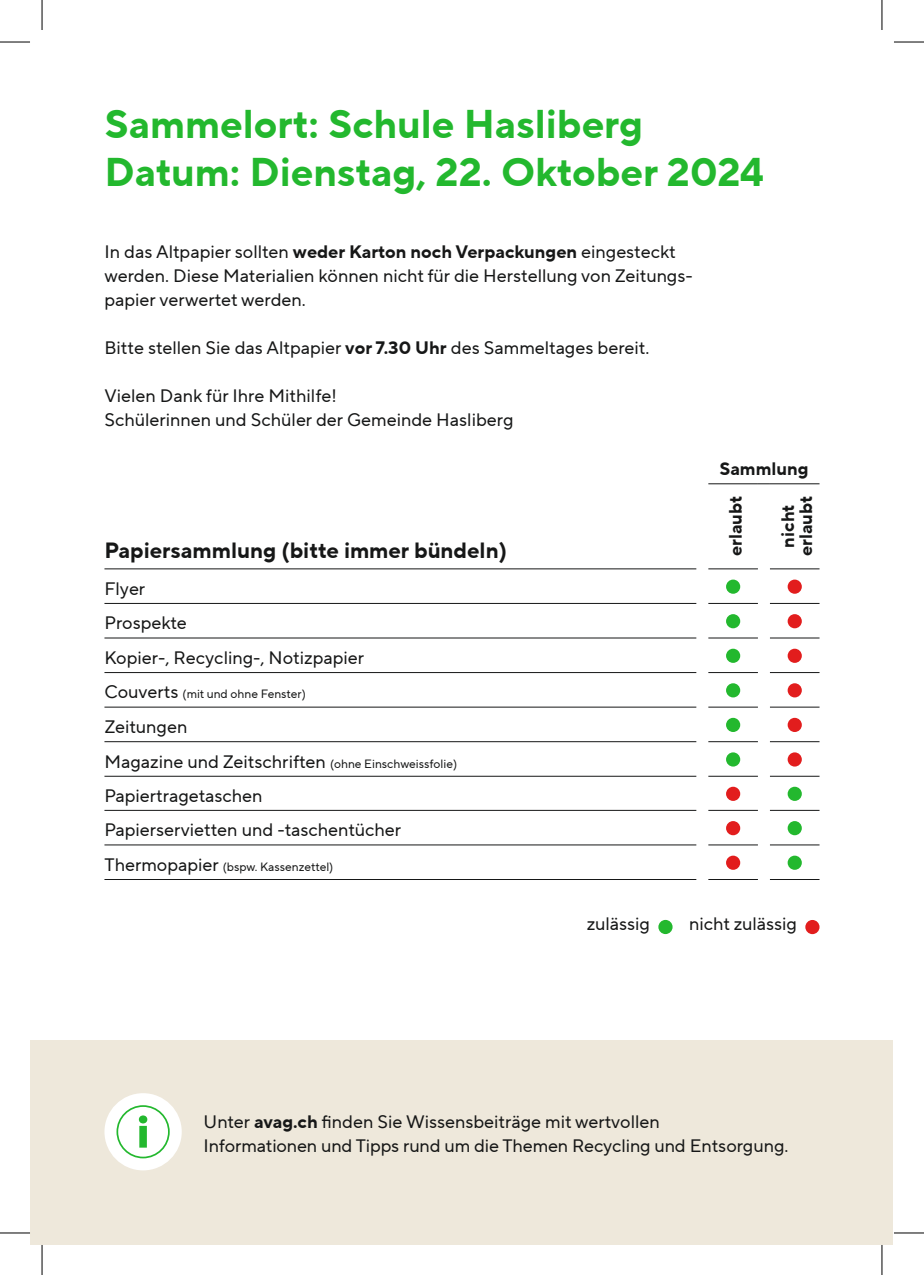
<style>
.page{position:relative;width:924px;height:1275px;background:#fff}
.page>*{position:absolute;margin:0;border:0;box-sizing:border-box;transform-origin:0 0}
.Haupttitel{font:700 40px "TT Norms Pro";color:#23b82e}
.Tabelle_GT{font:700 22px "TT Norms Pro";color:#161717}
.GT{font:18px/24px "TT Norms Pro";color:#161717}
.Lead_Weiss{font:18px "TT Norms Pro";letter-spacing:-.005em;color:#161717}
.Tabelle_GT-2{font:700 18px "TT Norms Pro";color:#161717}
.GT-2{font:12px "TT Norms Pro";color:#161717}
.s1{font-weight:700}
.s2{font-size:18px}
.s3{font-size:12px}
</style>
<div class="page">
<div style="left:31px;top:1039px;width:861px;height:205px;background:#eee8db"></div>
<div style="left:104px;top:1093px;width:78px;height:77px;background:#fff;border-radius:50%"></div>
<div style="left:116px;top:1105px;width:54px;height:53px;border:2px solid #23b82e;border-radius:50%"></div>
<svg style="left:139px;top:1115px;width:8px;height:32px"></svg>
<hr style="left:708px;top:483px;width:49px;height:1px;background:#161717">
<svg style="left:757px;top:483px;width:12px;height:1px"></svg>
<hr style="left:769px;top:483px;width:50px;height:1px;background:#161717">
<hr style="left:708px;top:568px;width:49px;height:1px;background:#161717">
<hr style="left:769px;top:568px;width:50px;height:1px;background:#161717">
<hr style="left:104px;top:568px;width:592px;height:1px;background:#161717">
<hr style="left:104px;top:603px;width:592px;height:1px;background:#161717">
<hr style="left:708px;top:603px;width:49px;height:1px;background:#161717">
<hr style="left:769px;top:603px;width:50px;height:1px;background:#161717">
<hr style="left:104px;top:637px;width:592px;height:1px;background:#161717">
<hr style="left:708px;top:637px;width:49px;height:1px;background:#161717">
<hr style="left:769px;top:637px;width:50px;height:1px;background:#161717">
<hr style="left:104px;top:672px;width:592px;height:1px;background:#161717">
<hr style="left:708px;top:672px;width:49px;height:1px;background:#161717">
<hr style="left:769px;top:672px;width:50px;height:1px;background:#161717">
<hr style="left:104px;top:706px;width:592px;height:1px;background:#161717">
<hr style="left:708px;top:706px;width:49px;height:1px;background:#161717">
<hr style="left:769px;top:706px;width:50px;height:1px;background:#161717">
<hr style="left:104px;top:741px;width:592px;height:1px;background:#161717">
<hr style="left:708px;top:741px;width:49px;height:1px;background:#161717">
<hr style="left:769px;top:741px;width:50px;height:1px;background:#161717">
<hr style="left:104px;top:775px;width:592px;height:1px;background:#161717">
<hr style="left:708px;top:775px;width:49px;height:1px;background:#161717">
<hr style="left:769px;top:775px;width:50px;height:1px;background:#161717">
<hr style="left:104px;top:810px;width:592px;height:1px;background:#161717">
<hr style="left:708px;top:810px;width:49px;height:1px;background:#161717">
<hr style="left:769px;top:810px;width:50px;height:1px;background:#161717">
<hr style="left:104px;top:844px;width:592px;height:1px;background:#161717">
<hr style="left:708px;top:844px;width:49px;height:1px;background:#161717">
<hr style="left:769px;top:844px;width:50px;height:1px;background:#161717">
<hr style="left:104px;top:879px;width:592px;height:1px;background:#161717">
<hr style="left:708px;top:879px;width:49px;height:1px;background:#161717">
<hr style="left:769px;top:879px;width:50px;height:1px;background:#161717">
<div style="left:725px;top:579px;width:14px;height:15px;background:#23b82e;border-radius:50%"></div>
<div style="left:787px;top:579px;width:14px;height:15px;background:#e21d1d;border-radius:50%"></div>
<div style="left:725px;top:614px;width:14px;height:14px;background:#23b82e;border-radius:50%"></div>
<div style="left:787px;top:614px;width:14px;height:14px;background:#e21d1d;border-radius:50%"></div>
<div style="left:725px;top:648px;width:14px;height:15px;background:#23b82e;border-radius:50%"></div>
<div style="left:787px;top:648px;width:14px;height:15px;background:#e21d1d;border-radius:50%"></div>
<div style="left:725px;top:683px;width:14px;height:14px;background:#23b82e;border-radius:50%"></div>
<div style="left:787px;top:683px;width:14px;height:14px;background:#e21d1d;border-radius:50%"></div>
<div style="left:725px;top:718px;width:14px;height:14px;background:#23b82e;border-radius:50%"></div>
<div style="left:787px;top:718px;width:14px;height:14px;background:#e21d1d;border-radius:50%"></div>
<div style="left:725px;top:752px;width:14px;height:14px;background:#23b82e;border-radius:50%"></div>
<div style="left:787px;top:752px;width:14px;height:14px;background:#e21d1d;border-radius:50%"></div>
<div style="left:725px;top:786px;width:14px;height:15px;background:#e21d1d;border-radius:50%"></div>
<div style="left:787px;top:786px;width:14px;height:15px;background:#23b82e;border-radius:50%"></div>
<div style="left:725px;top:821px;width:14px;height:14px;background:#e21d1d;border-radius:50%"></div>
<div style="left:787px;top:821px;width:14px;height:14px;background:#23b82e;border-radius:50%"></div>
<div style="left:725px;top:855px;width:14px;height:15px;background:#e21d1d;border-radius:50%"></div>
<div style="left:787px;top:855px;width:14px;height:15px;background:#23b82e;border-radius:50%"></div>
<div style="left:658px;top:920px;width:14px;height:14px;background:#23b82e;border-radius:50%"></div>
<div style="left:805px;top:920px;width:14px;height:14px;background:#e21d1d;border-radius:50%"></div>
<hr style="left:0;top:42px;width:30px;height:1px;background:#000">
<hr style="left:893px;top:42px;width:30px;height:1px;background:#000">
<hr style="left:0;top:1232px;width:30px;height:1px;background:#000">
<hr style="left:893px;top:1232px;width:30px;height:1px;background:#000">
<hr style="left:42px;top:0;width:1px;height:30px;background:#000">
<hr style="left:42px;top:1245px;width:1px;height:30px;background:#000">
<hr style="left:881px;top:0;width:1px;height:30px;background:#000">
<hr style="left:881px;top:1245px;width:1px;height:30px;background:#000">
<p class="Haupttitel" style="left:104px;top:94px;width:540px">Sammelort: Schule Hasliberg</p>
<p class="Haupttitel" style="left:104px;top:142px;width:661px">Datum: Dienstag, 22. Oktober 2024</p>
<p class="GT" style="left:104px;top:240px;width:589px">In das Altpapier sollten <span class="s1">weder Karton noch Verpackungen</span> eingesteckt werden. Diese Materialien können nicht für die Herstellung von Zeitungs&shy;papier verwertet werden.</p>
<p class="GT" style="left:104px;top:336px;width:546px">Bitte stellen Sie das Altpapier <span class="s1">vor 7.30 Uhr</span> des Sammeltages bereit.</p>
<p class="GT" style="left:104px;top:384px;width:234px">Vielen Dank für Ihre Mithilfe!</p>
<p class="GT" style="left:104px;top:408px;width:410px">Schülerinnen und Schüler der Gemeinde Hasliberg</p>
<p class="Tabelle_GT" style="left:104px;top:533px;width:404px">Papiersammlung (bitte immer bündeln)</p>
<p class="GT" style="left:104px;top:576px;width:42px">Flyer</p>
<p class="GT" style="left:104px;top:611px;width:84px">Prospekte</p>
<p class="GT" style="left:104px;top:645px;width:261px">Kopier-, Recycling-, Notizpapier</p>
<p class="GT-2" style="left:104px;top:685px;width:203px"><span class="s2">Couverts</span> (mit und ohne Fenster)</p>
<p class="GT" style="left:104px;top:714px;width:84px">Zeitungen</p>
<p class="GT" style="left:104px;top:749px;width:354px">Magazine und Zeitschriften <span class="s3">(ohne Einschweissfolie)</span></p>
<p class="GT" style="left:104px;top:783px;width:159px">Papiertragetaschen</p>
<p class="GT" style="left:104px;top:818px;width:298px">Papierservietten und -taschentücher</p>
<p class="GT-2" style="left:104px;top:858px;width:230px"><span class="s2">Thermopapier</span> (bspw. Kassenzettel)</p>
<p class="Tabelle_GT-2" style="left:719px;top:456px;width:90px">Sammlung</p>
<p class="Tabelle_GT-2" style="left:721px;top:556px;width:62px;rotate:-90deg">erlaubt</p>
<p class="Tabelle_GT-2" style="left:774px;top:547px;width:44px;rotate:-90deg">nicht</p>
<p class="Tabelle_GT-2" style="left:792px;top:556px;width:62px;rotate:-90deg">erlaubt</p>
<p class="GT" style="left:586px;top:912px;width:65px">zulässig</p>
<p class="GT" style="left:688px;top:912px;width:109px">nicht zulässig</p>
<p class="Lead_Weiss" style="left:203px;top:1109px;width:457px">Unter <span class="s1">avag.ch</span> finden Sie Wissensbeiträge mit wertvollen</p>
<p class="Lead_Weiss" style="left:203px;top:1133px;width:586px">Informationen und Tipps rund um die Themen Recycling und Entsorgung.</p>
</div>
